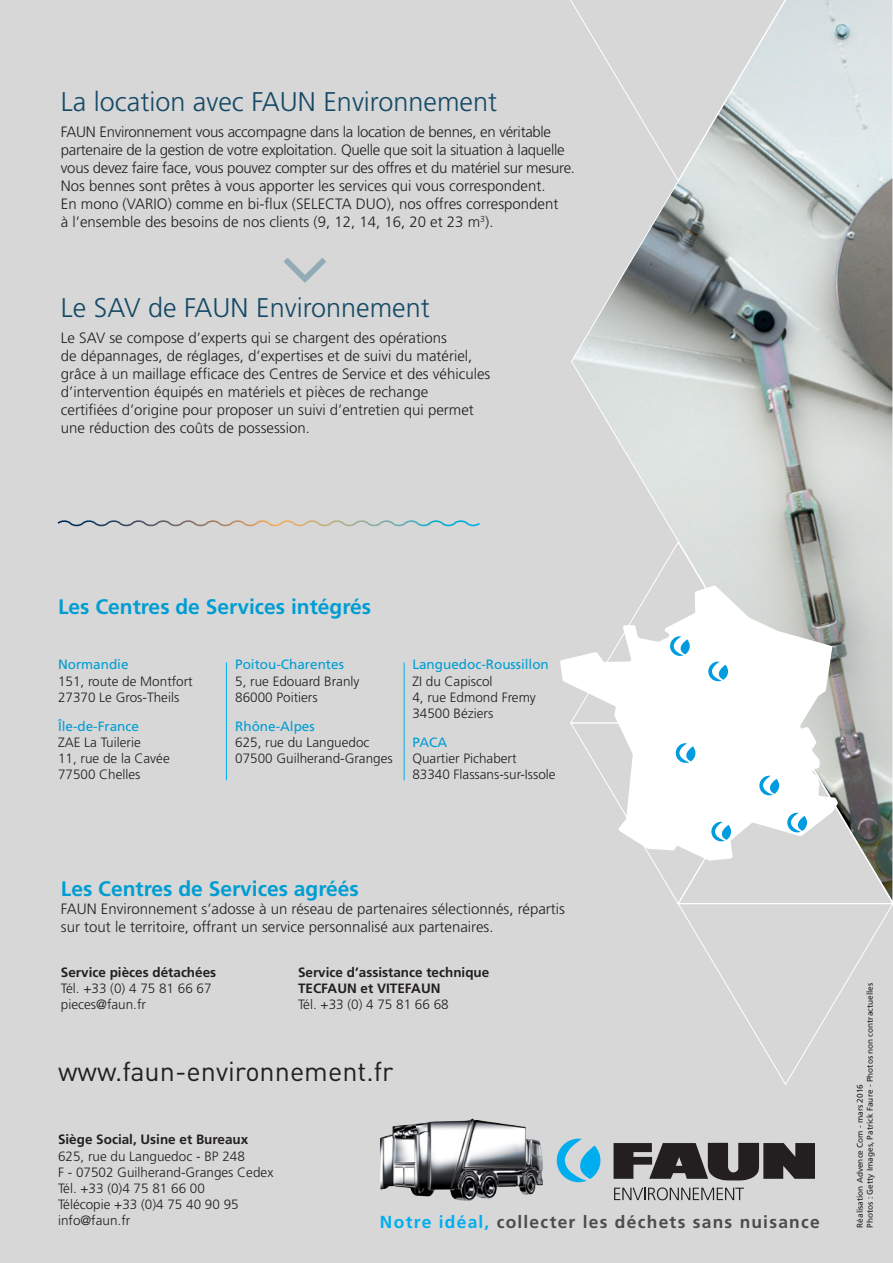
<style>
.page{position:relative;width:893px;height:1263px;background:#d6d7d6}
.page>*{position:absolute;margin:0;border:0;box-sizing:border-box;transform-origin:0 0}
.t1{font:300 27px "Frutiger LT Std";color:#154966}
.t2{font:27px "DIN Pro";color:#231f20}
.t3{font:700 21px "Frutiger LT Std";color:#009dd3}
.t4{font:700 17.4px "Frutiger LT Std";letter-spacing:.07em;color:#4b4c4d}
.t5{font:300 15px/18px "Frutiger LT Std";color:#231f20}
.t6{font:300 15px/18px "Frutiger LT Std";letter-spacing:-.02em;color:#231f20}
.t7{font:300 13.5px/16.2px "Frutiger LT Std";color:#231f20}
.t8{font:700 13.5px "Frutiger LT Std";color:#231f20}
.t9{font:8.25px "Frutiger LT Std";color:#231f20}
.s1{font-weight:400;color:#009dd3}
.s2{color:#00aeef}
</style>
<div class="page">
<svg style="left:571px;top:0;width:322px;height:541px"></svg>
<svg style="left:57px;top:520px;width:423px;height:7px"></svg>
<svg style="left:892px;top:0;width:1px;height:363px"></svg>
<svg style="left:570px;top:0;width:229px;height:182px"></svg>
<svg style="left:560px;top:541px;width:333px;height:660px"></svg>
<img style="left:380px;top:1114px;width:183px;height:87px">
<hr style="left:226px;top:662px;width:1px;height:118px;background:#00aeef">
<hr style="left:404px;top:662px;width:1px;height:118px;background:#00aeef">
<p class="t1" style="left:61px;top:86px;width:438px">La location avec FAUN Environnement</p>
<p class="t6" style="left:61px;top:123px;width:516px">FAUN Environnement vous accompagne dans la location de bennes, en véritable partenaire de la gestion de votre exploitation. Quelle que soit la situation à laquelle vous devez faire face, vous pouvez compter sur des offres et du matériel sur mesure.<br>Nos bennes sont prêtes à vous apporter les services qui vous correspondent.</p>
<p class="t5" style="left:61px;top:195px;width:499px">En mono (VARIO) comme en bi-flux (SELECTA DUO), nos offres correspondent à l’ensemble des besoins de nos clients (9, 12, 14, 16, 20 et 23 m<sup>3</sup>).</p>
<p class="t1" style="left:61px;top:292px;width:370px">Le SAV de FAUN Environnement</p>
<p class="t5" style="left:61px;top:329px;width:431px">Le SAV se compose d’experts qui se chargent des opérations<br>de dépannages, de réglages, d’expertises et de suivi du matériel, grâce à un maillage efficace des Centres de Service et des véhicules d’intervention équipés en matériels et pièces de rechange<br>certifiées d’origine pour proposer un suivi d’entretien qui permet une réduction des coûts de possession.</p>
<p class="t3" style="left:58px;top:594px;width:315px">Les Centres de Services intégrés</p>
<p class="t7" style="left:58px;top:657px;width:136px"><span class="s1">Normandie<br></span>151, route de Montfort<br>27370 Le Gros-Theils</p>
<p class="t7" style="left:58px;top:718px;width:113px"><span class="s1">Île-de-France<br></span>ZAE La Tuilerie<br>11, rue de la Cavée<br>77500 Chelles</p>
<p class="t7" style="left:235px;top:657px;width:126px"><span class="s1">Poitou-Charentes<br></span>5, rue Edouard Branly<br>86000 Poitiers</p>
<p class="t7" style="left:235px;top:718px;width:159px"><span class="s1">Rhône-Alpes<br></span>625, rue du Languedoc<br>07500 Guilherand-Granges</p>
<p class="t7" style="left:412px;top:657px;width:138px"><span class="s1">Languedoc-Roussillon<br></span>ZI du Capiscol<br>4, rue Edmond Fremy<br>34500 Béziers</p>
<p class="t7" style="left:412px;top:734px;width:145px"><span class="s1">PACA<br></span>Quartier Pichabert<br>83340 Flassans-sur-Issole</p>
<p class="t3" style="left:61px;top:877px;width:299px">Les Centres de Services agréés</p>
<p class="t5" style="left:61px;top:900px;width:506px">FAUN Environnement s’adosse à un réseau de partenaires sélectionnés, répartis sur tout le territoire, offrant un service personnalisé aux partenaires.</p>
<p class="t8" style="left:61px;top:964px;width:157px">Service pièces détachées</p>
<p class="t7" style="left:61px;top:980px;width:152px">Tél. +33 (0) 4 75 81 66 67</p>
<p class="t7" style="left:61px;top:996px;width:87px">pieces@faun.fr</p>
<p class="t8" style="left:298px;top:964px;width:193px">Service d’assistance technique</p>
<p class="t8" style="left:298px;top:980px;width:144px">TECFAUN et VITEFAUN</p>
<p class="t7" style="left:298px;top:996px;width:152px">Tél. +33 (0) 4 75 81 66 68</p>
<p class="t2" style="left:58px;top:1052px;width:337px">www.faun-environnement.fr</p>
<p class="t8" style="left:58px;top:1132px;width:192px">Siège Social, Usine et Bureaux</p>
<p class="t7" style="left:58px;top:1148px;width:188px">625, rue du Languedoc - BP 248</p>
<p class="t7" style="left:58px;top:1164px;width:217px">F - 07502 Guilherand-Granges Cedex</p>
<p class="t7" style="left:58px;top:1180px;width:148px">Tél. +33 (0)4 75 81 66 00</p>
<p class="t7" style="left:58px;top:1197px;width:182px">Télécopie +33 (0)4 75 40 90 95</p>
<p class="t7" style="left:58px;top:1213px;width:74px">info@faun.fr</p>
<p class="t4" style="left:380px;top:1211px;width:441px"><span class="s2">Notre idéal,</span> collecter les déchets sans nuisance</p>
<p class="t9" style="left:865px;top:1228px;width:246px;rotate:-90deg">Photos : Getty Images, Patrick Faure - Photos non contractuelles</p>
<p class="t9" style="left:855px;top:1228px;width:145px;rotate:-90deg">Réalisation Advence Com - mars 2016</p>
</div>
